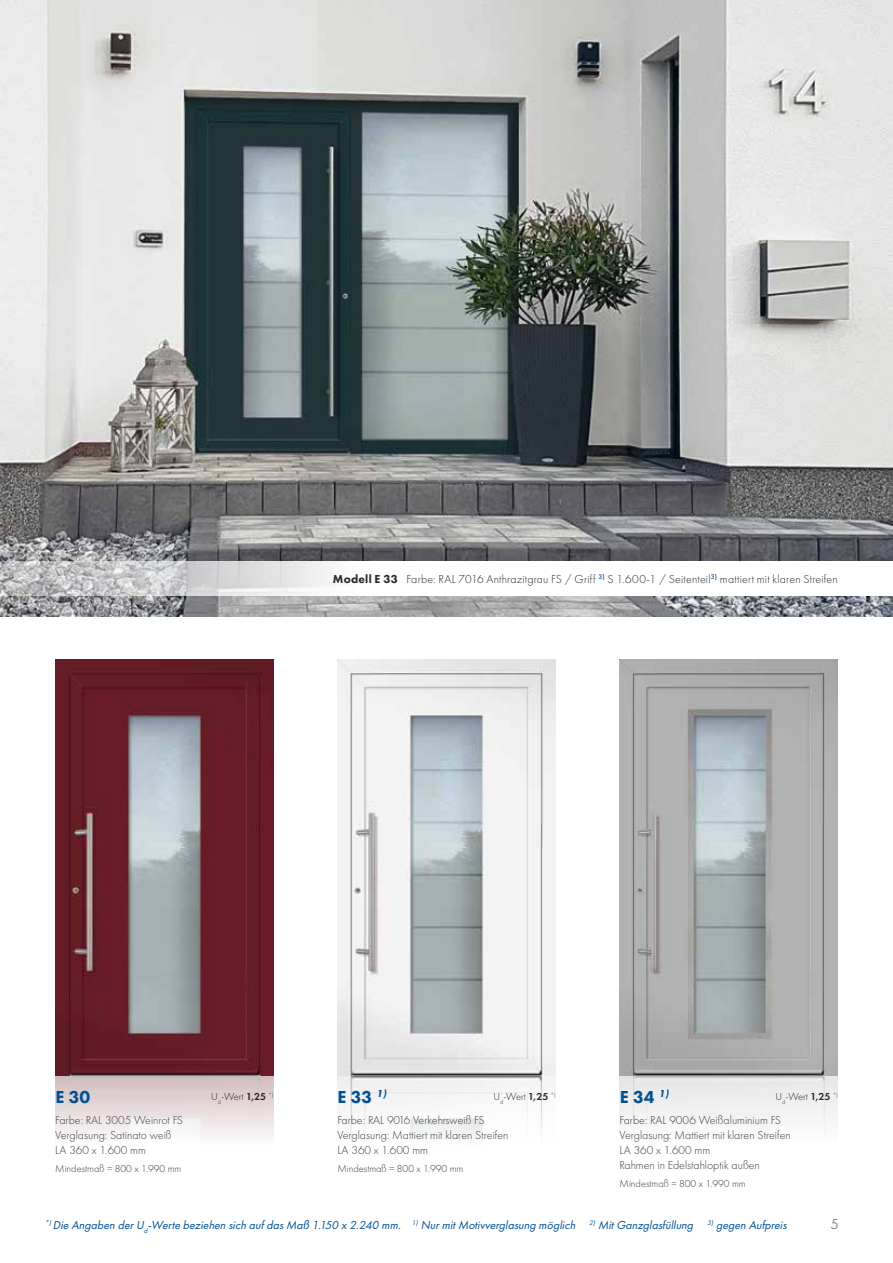
<style>
.page{position:relative;width:893px;height:1263px;background:#fff}
.page>*{position:absolute;margin:0;border:0;box-sizing:border-box;transform-origin:0 0}
.t1{font:800 18px "Futura PT";color:#005193}
.t2{font:15px "Futura PT";color:#92857a}
.t3{font:300 12px/15px "Futura PT";color:#3e3d40}
.t4{font:italic 12px "Futura PT";color:#005193}
.t5{font:300 12px "Futura PT";letter-spacing:.015em;color:#282829}
.t6{font:300 10.5px "Futura PT";color:#3e3d40}
.t7{font:300 10.5px "Futura PT";color:#282829}
.s1{font-weight:800}
.s2{font-weight:600}
</style>
<div class="page">
<img style="left:620px;top:659px;width:218px;height:417px">
<div style="left:620px;top:1076px;width:218px;height:70px;background:#f2f2f2"></div>
<img style="left:55px;top:659px;width:219px;height:417px">
<div style="left:55px;top:1076px;width:219px;height:70px;background:linear-gradient(to bottom,#d0bbbe,#fff)"></div>
<img style="left:337px;top:659px;width:219px;height:417px">
<div style="left:337px;top:1076px;width:219px;height:70px;background:#f7f7f7"></div>
<img style="left:0;top:0;width:893px;height:617px">
<svg style="left:0;top:561px;width:893px;height:34px"></svg>
<p class="t3" style="left:620px;top:569px;width:92px">LA 360 x 1.600 mm</p>
<p class="t5" style="left:333px;top:573px;width:506px"><span class="s1">Modell E 33</span> Farbe: RAL 7016 Anthrazitgrau FS / Griff <sup>3)</sup> S 1.600-1 / Seitenteil<sup>3)</sup> mattiert mit klaren Streifen</p>
<h1 class="t1" style="left:55px;top:1090px;width:36px">E 30</h1>
<p class="t3" style="left:55px;top:1113px;width:129px">Farbe: RAL 3005 Weinrot FS<br>Verglasung: Satinato weiß<br>LA 360 x 1.600 mm</p>
<p class="t6" style="left:55px;top:1164px;width:128px">Mindestmaß = 800 x 1.990 mm</p>
<h1 class="t1" style="left:337px;top:1090px;width:52px">E 33 <sup>1)</sup></h1>
<p class="t3" style="left:337px;top:1113px;width:173px">Farbe: RAL 9016 Verkehrsweiß FS<br>Verglasung: Mattiert mit klaren Streifen<br>LA 360 x 1.600 mm</p>
<p class="t6" style="left:337px;top:1164px;width:128px">Mindestmaß = 800 x 1.990 mm</p>
<h1 class="t1" style="left:620px;top:1090px;width:52px">E 34 <sup>1)</sup></h1>
<p class="t3" style="left:620px;top:1113px;width:173px">Farbe: RAL 9006 Weißaluminium FS<br>Verglasung: Mattiert mit klaren Streifen<br>LA 360 x 1.600 mm<br>Rahmen in Edelstahloptik außen</p>
<p class="t6" style="left:620px;top:1179px;width:128px">Mindestmaß = 800 x 1.990 mm</p>
<p class="t7" style="left:211px;top:1091px;width:64px">U<sub>d</sub>-Wert <span class="s2">1,25</span> <sup>*)</sup></p>
<p class="t7" style="left:494px;top:1091px;width:64px">U<sub>d</sub>-Wert <span class="s2">1,25</span> <sup>*)</sup></p>
<p class="t7" style="left:776px;top:1091px;width:64px">U<sub>d</sub>-Wert <span class="s2">1,25</span> <sup>*)</sup></p>
<p class="t4" style="left:45px;top:1219px;width:745px"><sup>*)</sup>Die Angaben derU<sub>d</sub>-Werte beziehen sich aufdasMaß 1.150 x 2.240 mm. <sup>1)</sup> NurmitMotivverglasung möglich <sup>2)</sup> MitGanzglasfüllung <sup>3)</sup> gegen Aufpreis</p>
<p class="t2" style="left:830px;top:1216px;width:10px">5</p>
</div>
